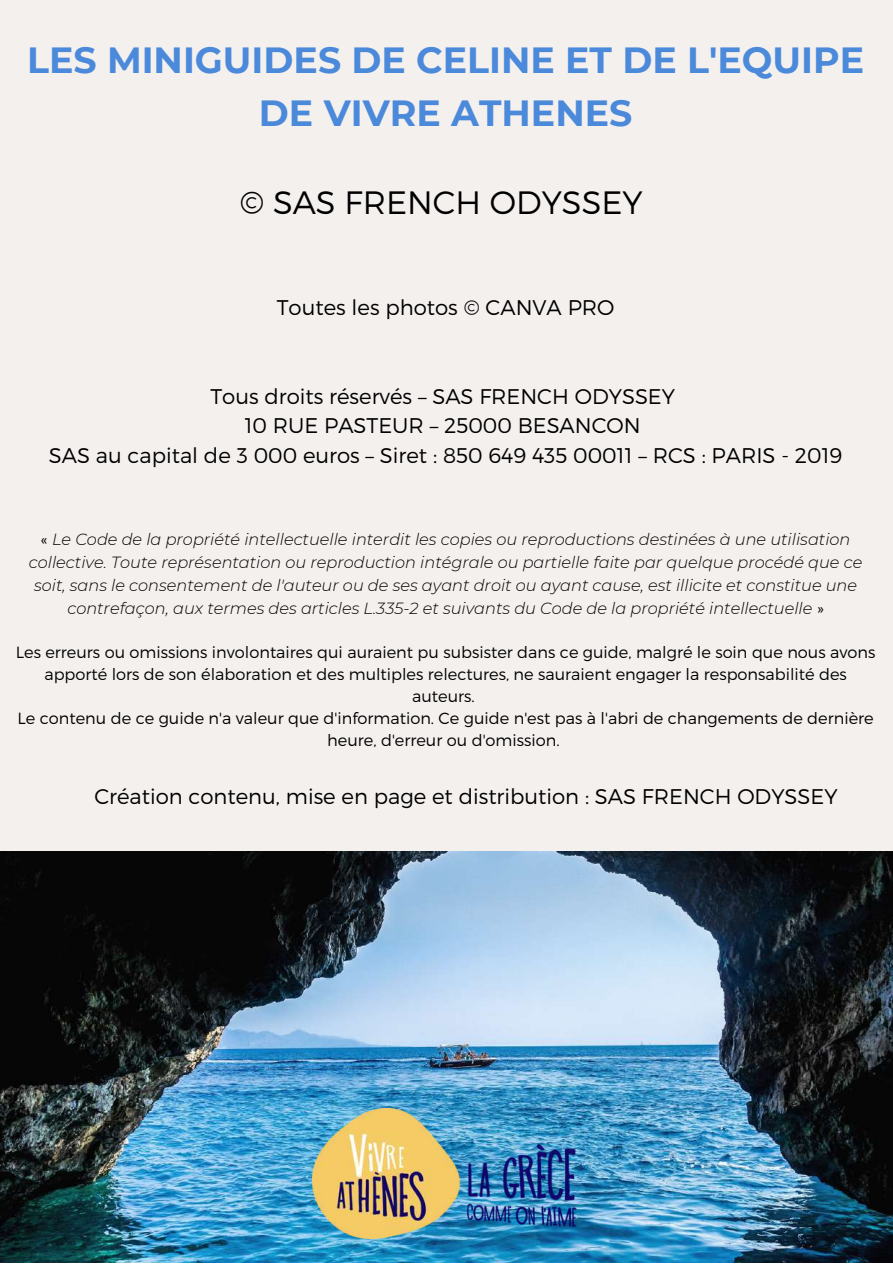
<style>
.page{position:relative;width:893px;height:1264px;background:#fff}
.page>*{position:absolute;margin:0;border:0;box-sizing:border-box;transform-origin:0 0}
.t1{font:700 36.3px/52.9px "Montserrat";color:#4b89da;text-align:center}
.t2{font:300 32.25px "Montserrat";color:#000}
.t3{font:300 21.15px/29.5px "Montserrat";color:#000;text-align:center}
.t4{font:italic 300 16.2px/22.6px "Montserrat";color:#000;text-align:center}
.t5{font:300 16.2px/21.9px "Montserrat";color:#000;text-align:center}
.s1{font-style:normal}
</style>
<div class="page">
<div style="left:0;top:0;width:892px;height:1262px;background:#f4f0ee"></div>
<img style="left:0;top:851px;width:892px;height:411px">
<img style="left:313px;top:1108px;width:266px;height:130px">
<h1 class="t1" style="left:27px;top:33px;width:838px">LES MINIGUIDES DE CELINE ET DE L'EQUIPE<br>DE VIVRE ATHENES</h1>
<h2 class="t2" style="left:240px;top:181px;width:404px">© SAS FRENCH ODYSSEY</h2>
<h3 class="t3" style="left:277px;top:292px;width:339px">Toutes les photos © CANVA PRO</h3>
<h3 class="t3" style="left:49px;top:380px;width:794px">Tous droits réservés – SAS FRENCH ODYSSEY<br>10 RUE PASTEUR – 25000 BESANCON<br>SAS au capital de 3 000 euros – Siret : 850 649 435 00011 – RCS : PARIS - 2019</h3>
<p class="t4" style="left:29px;top:528px;width:834px"><span class="s1">«</span> Le Code de la propriété intellectuelle interdit les copies ou reproductions destinées à une utilisation collective. Toute représentation ou reproduction intégrale ou partielle faite par quelque procédé que ce soit, sans le consentement de l'auteur ou de ses ayant droit ou ayant cause, est illicite et constitue une contrefaçon, aux termes des articles L.335-2 et suivants du Code de la propriété intellectuelle <span class="s1">»</span></p>
<p class="t5" style="left:16px;top:640px;width:861px">Les erreurs ou omissions involontaires qui auraient pu subsister dans ce guide, malgré le soin que nous avons apporté lors de son élaboration et des multiples relectures, ne sauraient engager la responsabilité des auteurs.<br>Le contenu de ce guide n'a valeur que d'information. Ce guide n'est pas à l'abri de changements de dernière heure, d'erreur ou d'omission.</p>
<h3 class="t3" style="left:94px;top:780px;width:744px">Création contenu, mise en page et distribution : SAS FRENCH ODYSSEY</h3>
</div>
